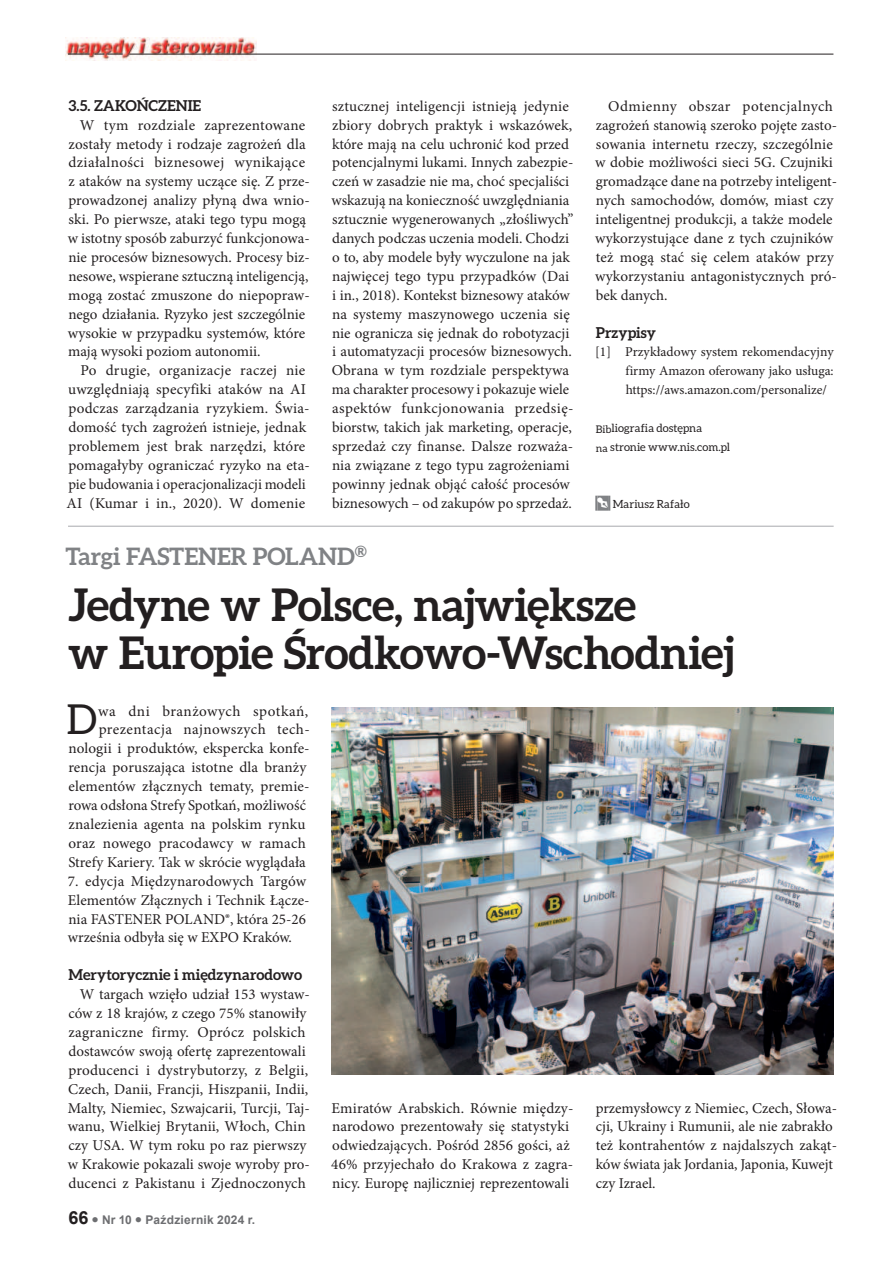
<style>
.page{position:relative;width:893px;height:1263px;background:#fff}
.page>*{position:absolute;margin:0;border:0;box-sizing:border-box;transform-origin:0 0}
.t1{font:700 45px/48px "Aleo";letter-spacing:-.015em;color:#231f20}
.t2{font:41.4px "Aleo";color:#231f20}
.t3{font:700 24px "Aleo";letter-spacing:-.005em;color:#808285}
.t4{font:15px/18.9px "Minion Pro";letter-spacing:.005em;color:#231f20}
.t5{font:700 15px "Aleo";color:#231f20}
.t6{font:13.5px/18.9px "Minion Pro";color:#231f20;text-align:justify}
.t7{font:700 12px "Arial";letter-spacing:.02em;color:#6d6e71}
.t8{font:11.25px/18.9px "Aleo";letter-spacing:.005em;color:#231f20}
.s1{font-size:10.5px}
.s2{font-size:18px;color:#231f20}
</style>
<div class="page">
<img style="left:65px;top:38px;width:192px;height:22px">
<hr style="left:129px;top:54px;width:704px;height:1px;background:#231f20">
<svg style="left:68px;top:54px;width:55px;height:1px"></svg>
<hr style="left:595px;top:496px;width:3px;height:15px;background:#808285">
<hr style="left:68px;top:526px;width:766px;height:1px;background:#a8a9ad">
<img style="left:332px;top:707px;width:501px;height:368px">
<svg style="left:598px;top:496px;width:12px;height:15px"></svg>
<p class="t5" style="left:68px;top:97px;width:134px">3.5. ZAKOŃCZENIE</p>
<p class="t4" style="left:68px;top:115px;width:244px;text-indent:12px">W tym rozdziale zaprezentowane zostały metody i rodzaje zagrożeń dla działalności biznesowej wynikające z ataków na systemy uczące się. Z prze&shy;prowadzonej analizy płyną dwa wnio&shy;ski. Po pierwsze, ataki tego typu mogą w istotny sposób zaburzyć funkcjonowa&shy;nie procesów biznesowych. Procesy biz&shy;nesowe, wspierane sztuczną inteligencją, mogą zostać zmuszone do niepopraw&shy;nego działania. Ryzyko jest szczególnie wysokie w przypadku systemów, które mają wysoki poziom autonomii.</p>
<p class="t4" style="left:67px;top:361px;width:245px;text-indent:14px">Po drugie, organizacje raczej nie uwzględniają specyfiki ataków na AI podczas zarządzania ryzykiem. Świa&shy;domość tych zagrożeń istnieje, jednak problemem jest brak narzędzi, które pomagałyby ograniczać ryzyko na eta&shy;pie budowania i operacjonalizacji modeli AI (Kumar i in., 2020). W domenie</p>
<p class="t4" style="left:331px;top:96px;width:244px">sztucznej inteligencji istnieją jedynie zbiory dobrych praktyk i wskazówek, które mają na celu uchronić kod przed potencjalnymi lukami. Innych zabezpie&shy;czeń w zasadzie nie ma, choć specjaliści wskazują na konieczność uwzględniania sztucznie wygenerowanych „złośliwych” danych podczas uczenia modeli. Chodzi o to, aby modele były wyczulone na jak najwięcej tego typu przypadków (Dai i in., 2018). Kontekst biznesowy ataków na systemy maszynowego uczenia się nie ogranicza się jednak do robotyzacji i automatyzacji procesów biznesowych.<br>Obrana w tym rozdziale perspektywa ma charakter procesowy i pokazuje wiele aspektów funkcjonowania przedsię&shy;biorstw, takich jak marketing, operacje, sprzedaż czy finanse. Dalsze rozważa&shy;nia związane z tego typu zagrożeniami powinny jednak objąć całość procesów biznesowych – od zakupów po sprzedaż.</p>
<p class="t4" style="left:595px;top:96px;width:244px;text-indent:13px">Odmienny obszar potencjalnych zagrożeń stanowią szeroko pojęte zasto&shy;sowania internetu rzeczy, szczególnie w dobie możliwości sieci 5G. Czujniki gromadzące dane na potrzeby inteligent&shy;nych samochodów, domów, miast czy inteligentnej produkcji, a także modele wykorzystujące dane z tych czujników też mogą stać się celem ataków przy wykorzystaniu antagonistycznych pró&shy;bek danych.</p>
<p class="t5" style="left:596px;top:324px;width:62px">Przypisy</p>
<p class="t6" style="left:625px;top:343px;width:210px;text-indent:-30px">[1] Przykładowy system rekomendacyjny firmy Amazon oferowany jako usługa: https://aws.amazon.com/personalize/</p>
<p class="t8" style="left:596px;top:418px;width:136px"><span class="s1">Bib</span>liografia dostępna<br><span class="s1">na</span> stronie www.nis.com.pl</p>
<p class="t8" style="left:613px;top:494px;width:78px">Mariusz Rafało</p>
<h3 class="t3" style="left:65px;top:543px;width:303px">Targi FASTENER POLAND<sup>®</sup></h3>
<h1 class="t1" style="left:68px;top:580px;width:668px">Jedyne w Polsce, największe<br>w Europie Środkowo-Wschodniej</h1>
<h2 class="t2" style="left:67px;top:697px;width:32px">D</h2>
<p class="t4" style="left:68px;top:701px;width:243px;text-align:right">wa dni branżowych spotkań, prezentacja najnowszych tech&shy;nologii i produktów, ekspercka konfe&shy;rencja poruszająca istotne dla branży elementów złącznych tematy, premie&shy;rowa odsłona Strefy Spotkań, możliwość znalezienia agenta na polskim rynku oraz nowego pracodawcy w ramach Strefy Kariery. Tak w skrócie wyglądała</p>
<p class="t4" style="left:68px;top:871px;width:243px">7. edycja Międzynarodowych Targów Elementów Złącznych i Technik Łącze&shy;nia FASTENER POLAND®, która 25-26 września odbyła się w EXPO Kraków.</p>
<p class="t5" style="left:69px;top:966px;width:235px">Merytorycznie i międzynarodowo</p>
<p class="t4" style="left:68px;top:985px;width:244px;text-indent:12px">W targach wzięło udział 153 wystaw&shy;ców z 18 krajów, z czego 75% stanowiły zagraniczne firmy. Oprócz polskich dostawców swoją ofertę zaprezentowali producenci i dystrybutorzy, z Belgii, Czech, Danii, Francji, Hiszpanii, Indii, Malty, Niemiec, Szwajcarii, Turcji, Taj&shy;wanu, Wielkiej Brytanii, Włoch, Chin czy USA. W tym roku po raz pierwszy w Krakowie pokazali swoje wyroby pro&shy;ducenci z Pakistanu i Zjednoczonych</p>
<p class="t4" style="left:331px;top:1098px;width:244px">Emiratów Arabskich. Równie między&shy;narodowo prezentowały się statystyki odwiedzających. Pośród 2856 gości, aż 46% przyjechało do Krakowa z zagra&shy;nicy. Europę najliczniej reprezentowali</p>
<p class="t4" style="left:596px;top:1098px;width:243px">przemysłowcy z Niemiec, Czech, Słowa&shy;cji, Ukrainy i Rumunii, ale nie zabrakło też kontrahentów z najdalszych zakąt&shy;ków świata jak Jordania, Japonia, Kuwejt czy Izrael.</p>
<p class="t7" style="left:68px;top:1213px;width:188px"><span class="s2">66</span> ● Nr 10 ● Październik 2024 r.</p>
</div>
